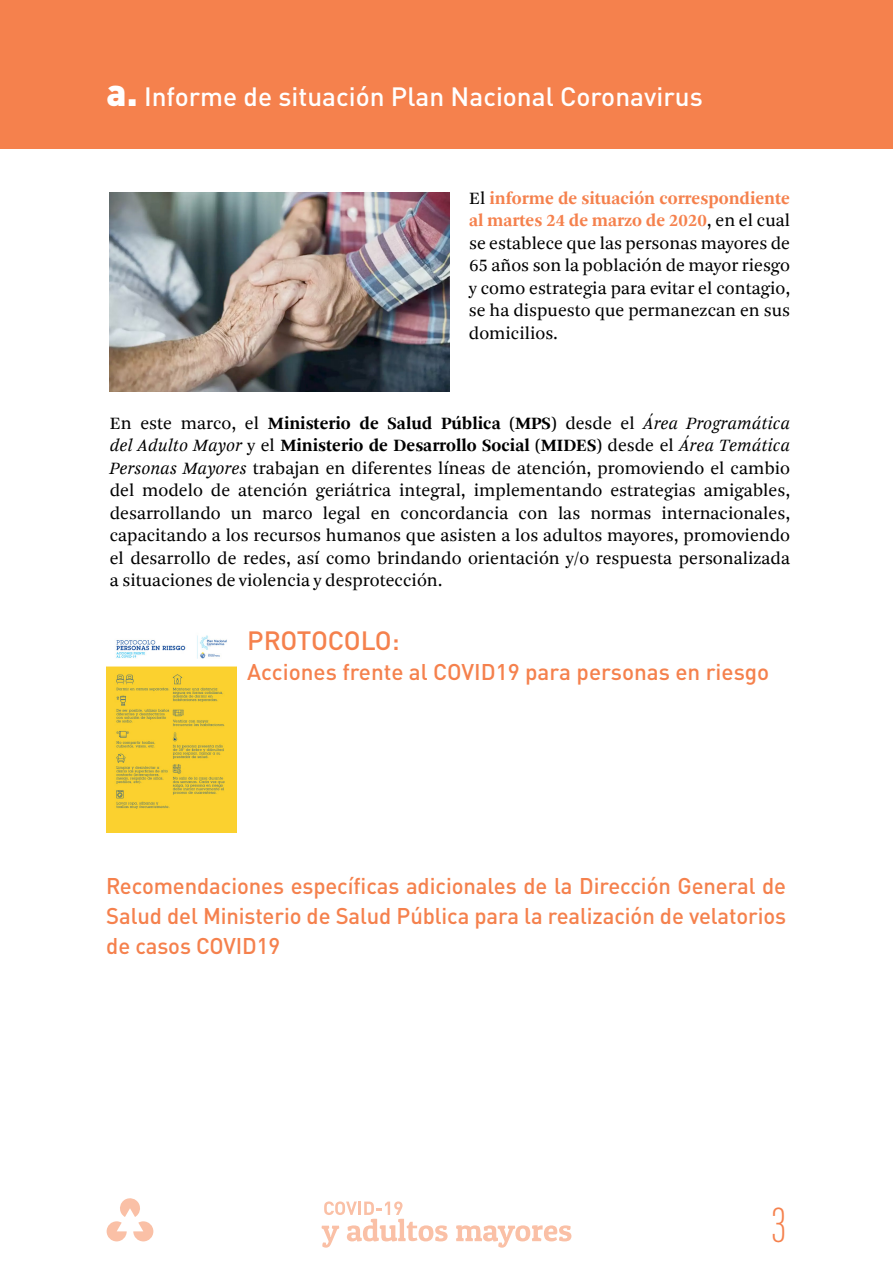
<style>
.page{position:relative;width:893px;height:1263px;background:#fff}
.page>*{position:absolute;margin:0;border:0;box-sizing:border-box;transform-origin:0 0}
.t1{font:300 condensed 48px "DIN Pro";color:#f5814d}
.t2{font:500 26.1px "DIN Pro";color:#fff}
.t3{font:500 26.1px "DIN Pro";letter-spacing:-.01em;color:#f5814d}
.t4{font:500 22.5px/30px "DIN Pro";letter-spacing:-.005em;color:#f5814d;text-align:justify}
.t5{font:18px/22.5px "Arnhem LF Blond";color:#000;text-align:justify}
.t6{font:700 18px/22.5px "Arnhem LF";color:#000}
.t7{font:700 18px/22.5px "Arnhem LF";color:#f5814d}
.s1{font-weight:900;font-size:37.5px}
.s2{font-family:"Arnhem LF Blond";font-weight:400;color:#000}
.s3{font-family:"Arnhem LF Blond";font-weight:400}
.s4{font-family:"Arnhem Blond";font-weight:400;font-style:italic}
.s5{font-family:"Arnhem Blond";font-style:italic}
</style>
<div class="page">
<div style="left:0;top:0;width:893px;height:148px;background:#f5814d"></div>
<img style="left:110px;top:193px;width:340px;height:198px">
<img style="left:107px;top:635px;width:130px;height:197px">
<svg style="left:107px;top:1198px;width:46px;height:43px"></svg>
<svg style="left:322px;top:1201px;width:126px;height:46px"></svg>
<svg style="left:456px;top:1225px;width:115px;height:22px"></svg>
<h2 class="t2" style="left:107px;top:75px;width:598px"><span class="s1">a.</span> Informe de situación Plan Nacional Coronavirus</h2>
<p class="t7" style="left:469px;top:187px;width:322px"><span class="s2">El</span> informe de situación correspondiente al martes 24 de marzo de 2020<span class="s2">, en el cual</span></p>
<p class="t5" style="left:469px;top:232px;width:323px">se establece que las personas mayores de 65 años son la población de mayor riesgo y como estrategia para evitar el contagio, se ha dispuesto que permanezcan en sus domicilios.</p>
<p class="t6" style="left:110px;top:412px;width:682px"><span class="s3">En este marco, el</span> Ministerio de Salud Pública (MPS) <span class="s3">desde el</span> <span class="s4">Área Programática del Adulto Mayor</span> <span class="s3">y el</span> Ministerio de Desarrollo Social (MIDES) <span class="s3">desde el</span> <span class="s4">Área Temática</span></p>
<p class="t5" style="left:110px;top:457px;width:682px"><span class="s5">Personas Mayores</span> trabajan en diferentes líneas de atención, promoviendo el cambio del modelo de atención geriátrica integral, implementando estrategias amigables, desarrollando un marco legal en concordancia con las normas internacionales, capacitando a los recursos humanos que asisten a los adultos mayores, promoviendo el desarrollo de redes, así como brindando orientación y/o respuesta personalizada a situaciones de violencia y desprotección.</p>
<h2 class="t3" style="left:247px;top:620px;width:154px">PROTOCOLO:</h2>
<p class="t4" style="left:247px;top:655px;width:524px">Acciones frente al COVID19 para personas en riesgo</p>
<p class="t4" style="left:106px;top:869px;width:681px">Recomendaciones específicas adicionales de la Dirección General de Salud del Ministerio de Salud Pública para la realización de velatorios de casos COVID19</p>
<h1 class="t1" style="left:770px;top:1191px;width:18px">3</h1>
</div>
